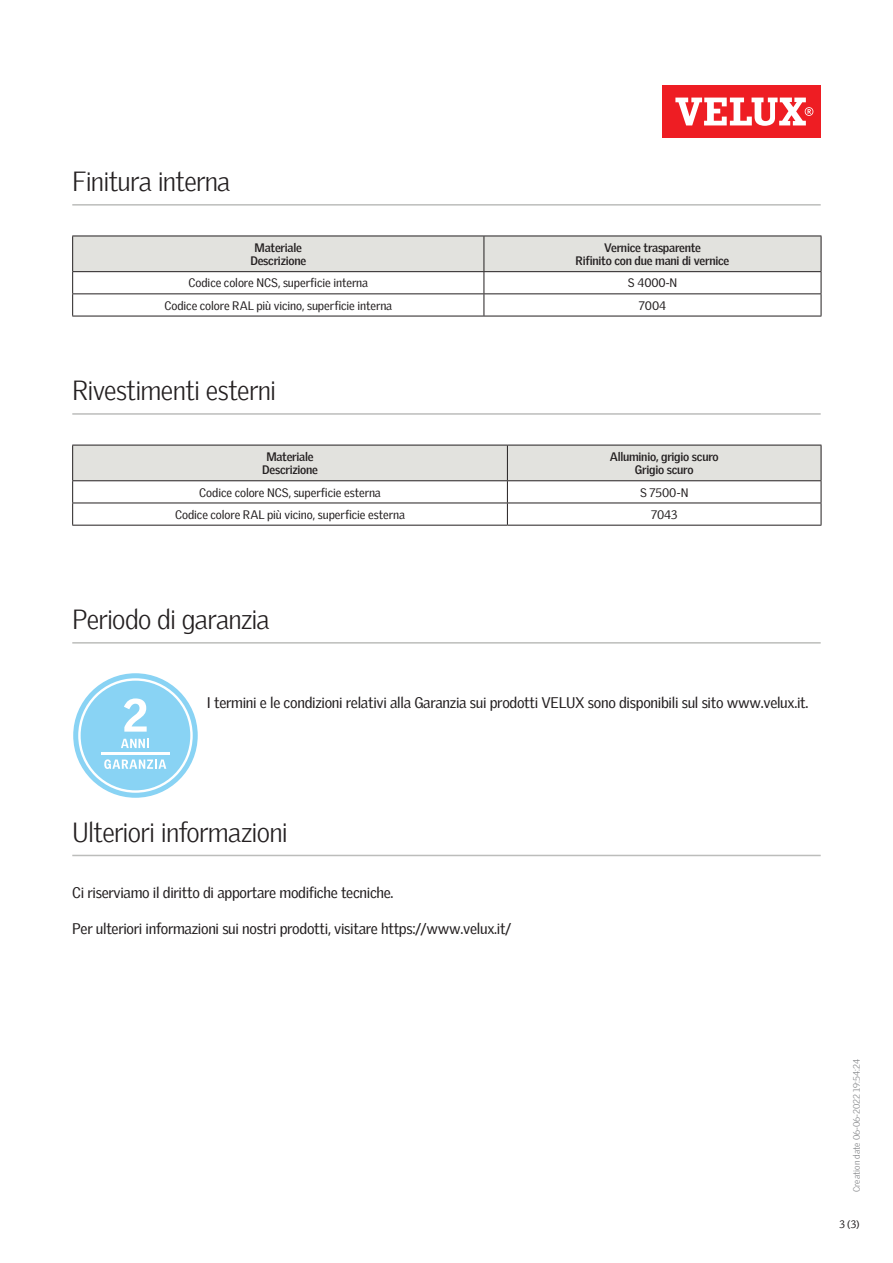
<style>
.page{position:relative;width:893px;height:1263px;background:#fff}
.page>*{position:absolute;margin:0;border:0;box-sizing:border-box;transform-origin:0 0}
.Headline_With_Line_B{font:300 27px "Velux Gothic";letter-spacing:-.03em;color:#231f20}
.Body_Regular{font:15px "Velux Gothic";letter-spacing:-.02em;color:#231f20}
.TableText{font:12px "Velux Gothic";letter-spacing:-.005em;color:#231f20}
.TableHeader{font:700 12px/13.5px "Velux Gothic";letter-spacing:-.02em;color:#231f20;text-align:center}
.t1{font:10.5px "Velux Gothic";color:#231f20}
.t2{font:300 9px "Velux Gothic";color:#7c7e81}
</style>
<div class="page">
<div style="left:662px;top:85px;width:159px;height:53px;background:#ee1d23"></div>
<svg style="left:675px;top:98px;width:138px;height:28px"></svg>
<hr style="left:72px;top:204px;width:749px;height:2px;background:#bcbdbb">
<hr style="left:72px;top:413px;width:749px;height:2px;background:#bcbdbb">
<hr style="left:72px;top:316px;width:412px;height:1px;background:#231f20">
<svg style="left:72px;top:236px;width:750px;height:80px"></svg>
<hr style="left:484px;top:316px;width:337px;height:1px;background:#231f20">
<hr style="left:72px;top:525px;width:435px;height:1px;background:#231f20">
<svg style="left:72px;top:445px;width:750px;height:80px"></svg>
<hr style="left:507px;top:525px;width:314px;height:1px;background:#231f20">
<hr style="left:72px;top:642px;width:749px;height:2px;background:#bcbdbb">
<hr style="left:72px;top:855px;width:749px;height:1px;background:#bcbdbb">
<svg style="left:73px;top:673px;width:125px;height:125px"></svg>
<p class="Headline_With_Line_B" style="left:72px;top:161px;width:160px">Finitura interna</p>
<p class="TableHeader" style="left:250px;top:240px;width:57px">Materiale<br>Descrizione</p>
<p class="TableHeader" style="left:576px;top:240px;width:155px">Vernice trasparente<br>Rifinito con due mani di vernice</p>
<p class="TableText" style="left:188px;top:274px;width:181px">Codice colore NCS, superficie interna</p>
<p class="TableText" style="left:628px;top:274px;width:51px">S 4000-N</p>
<p class="TableText" style="left:164px;top:296px;width:229px">Codice colore RAL più vicino, superficie interna</p>
<p class="TableText" style="left:639px;top:296px;width:29px">7004</p>
<p class="Headline_With_Line_B" style="left:72px;top:370px;width:205px">Rivestimenti esterni</p>
<p class="TableHeader" style="left:262px;top:449px;width:57px">Materiale<br>Descrizione</p>
<p class="TableHeader" style="left:610px;top:449px;width:110px">Alluminio, grigio scuro<br>Grigio scuro</p>
<p class="TableText" style="left:199px;top:483px;width:183px">Codice colore NCS, superficie esterna</p>
<p class="TableText" style="left:640px;top:483px;width:50px">S 7500-N</p>
<p class="TableText" style="left:175px;top:505px;width:231px">Codice colore RAL più vicino, superficie esterna</p>
<p class="TableText" style="left:651px;top:505px;width:28px">7043</p>
<p class="Headline_With_Line_B" style="left:72px;top:599px;width:199px">Periodo di garanzia</p>
<p class="Body_Regular" style="left:207px;top:692px;width:603px">I termini e le condizioni relativi alla Garanzia sui prodotti VELUX sono disponibili sul sito www.velux.it.</p>
<p class="Headline_With_Line_B" style="left:72px;top:812px;width:217px">Ulteriori informazioni</p>
<p class="Body_Regular" style="left:72px;top:881px;width:323px">Ci riserviamo il diritto di apportare modifiche tecniche.</p>
<p class="Body_Regular" style="left:72px;top:917px;width:440px">Per ulteriori informazioni sui nostri prodotti, visitare https://www.velux.it/</p>
<p class="t2" style="left:850px;top:1192px;width:134px;rotate:-90deg">Creation date 06-06-2022 19:54:24</p>
<p class="t1" style="left:839px;top:1216px;width:22px">3 (3)</p>
</div>
